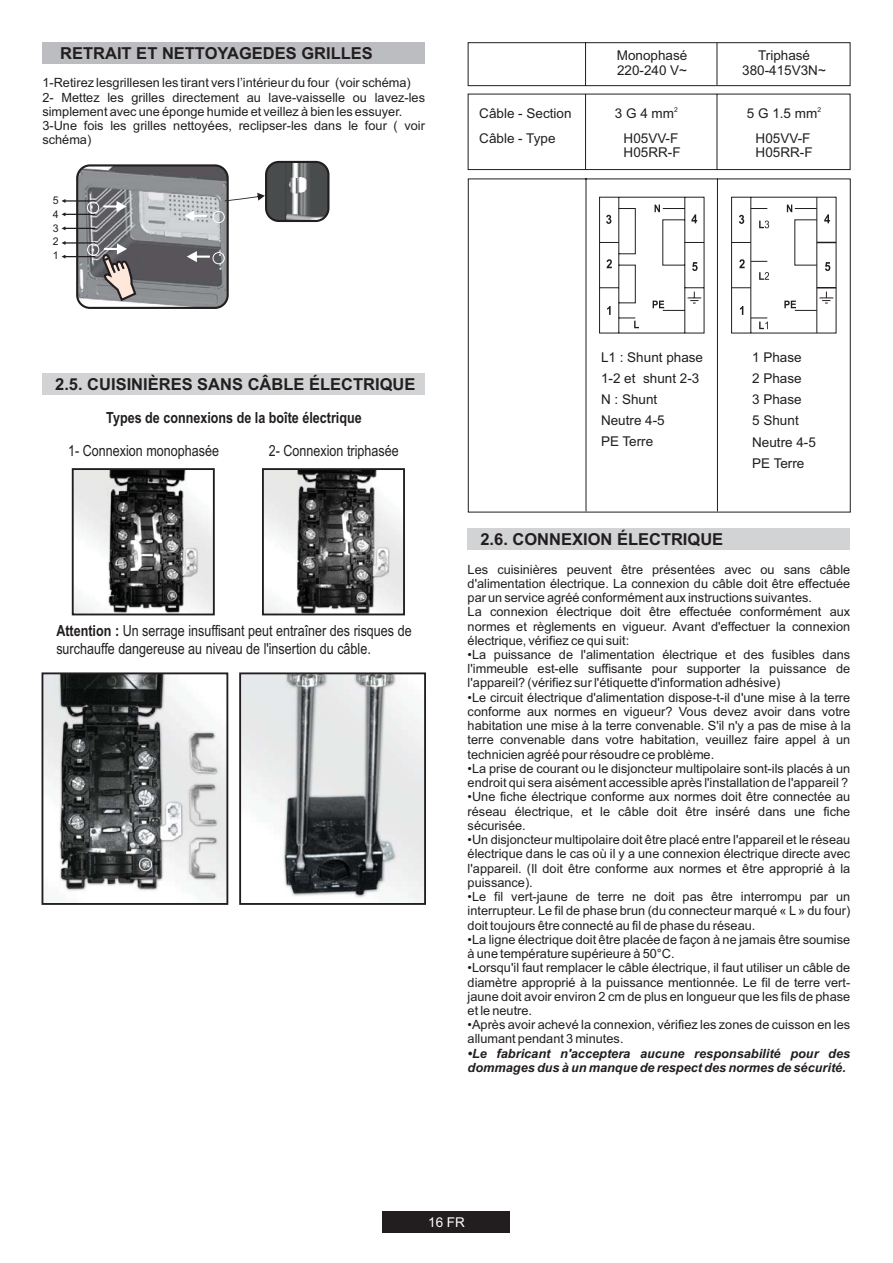
<style>
.page{position:relative;width:893px;height:1263px;background:#fff}
.page>*{position:absolute;margin:0;border:0;box-sizing:border-box;transform-origin:0 0}
.t1{font:700 16.5px "Arial";color:#221e1f}
.t2{font:15.3px/17.4px "Arial Narrow";color:#221e1f}
.t3{font:700 15.3px "Arial Narrow";color:#221e1f}
.t4{font:13.5px/21px "Arial";color:#221e1f}
.t5{font:13.5px "Arial";color:#fff}
.t6{font:12.75px/14.2px "Arial";color:#221e1f;text-align:justify}
.t7{font:italic 700 12.75px/14.2px "Arial";color:#221e1f}
.t8{font:10.65px/13.6px "Arial";color:#221e1f;text-align:justify}
.t9{font:6.75px "Arial";color:#221e1f}
.s1{font-weight:700}
</style>
<div class="page">
<img style="left:265px;top:471px;width:137px;height:141px">
<div style="left:262px;top:468px;width:143px;height:147px;border:2px solid #221e1f"></div>
<img style="left:45px;top:675px;width:180px;height:223px">
<div style="left:42px;top:672px;width:186px;height:233px;border:2px solid #221e1f"></div>
<img style="left:75px;top:471px;width:137px;height:141px">
<div style="left:72px;top:468px;width:143px;height:147px;border:2px solid #221e1f"></div>
<img style="left:242px;top:675px;width:181px;height:227px">
<div style="left:239px;top:672px;width:187px;height:233px;border:2px solid #221e1f"></div>
<div style="left:42px;top:373px;width:383px;height:21px;background:#d2d3d4"></div>
<div style="left:382px;top:1212px;width:128px;height:21px;background:#221e1f"></div>
<div style="left:468px;top:528px;width:382px;height:21px;background:#d2d3d4"></div>
<svg style="left:467px;top:42px;width:384px;height:471px"></svg>
<svg style="left:654px;top:205px;width:6px;height:7px"></svg>
<svg style="left:652px;top:301px;width:12px;height:7px"></svg>
<svg style="left:634px;top:321px;width:5px;height:7px"></svg>
<svg style="left:607px;top:306px;width:3px;height:9px"></svg>
<svg style="left:606px;top:259px;width:6px;height:9px"></svg>
<svg style="left:606px;top:215px;width:5px;height:9px"></svg>
<svg style="left:691px;top:214px;width:6px;height:9px"></svg>
<svg style="left:692px;top:262px;width:5px;height:9px"></svg>
<svg style="left:731px;top:196px;width:106px;height:138px"></svg>
<div style="left:42px;top:43px;width:383px;height:21px;background:#bcbdc0"></div>
<img style="left:77px;top:165px;width:151px;height:143px;border-radius:13px">
<div style="left:76px;top:164px;width:153px;height:145px;border:2px solid #221e1f;border-radius:13px"></div>
<img style="left:266px;top:162px;width:62px;height:59px;border-radius:13px">
<div style="left:265px;top:161px;width:64px;height:61px;border:2px solid #221e1f;border-radius:13px"></div>
<svg style="left:102px;top:243px;width:36px;height:60px;background:#8f8989"></svg>
<svg style="left:104px;top:201px;width:23px;height:11px"></svg>
<svg style="left:184px;top:210px;width:23px;height:11px"></svg>
<svg style="left:187px;top:251px;width:23px;height:11px"></svg>
<svg style="left:225px;top:193px;width:40px;height:8px"></svg>
<svg style="left:62px;top:199px;width:33px;height:4px"></svg>
<svg style="left:62px;top:212px;width:33px;height:4px"></svg>
<svg style="left:62px;top:226px;width:33px;height:4px"></svg>
<svg style="left:62px;top:241px;width:33px;height:4px"></svg>
<svg style="left:62px;top:255px;width:33px;height:4px"></svg>
<div style="left:87px;top:202px;width:12px;height:12px;border:1px solid #fff;border-radius:50%"></div>
<div style="left:87px;top:244px;width:12px;height:12px;border:1px solid #fff;border-radius:50%"></div>
<div style="left:213px;top:252px;width:12px;height:12px;border:1px solid #fff;border-radius:50%"></div>
<div style="left:213px;top:211px;width:12px;height:12px;border:1px solid #fff;border-radius:50%"></div>
<p class="t1" style="left:60px;top:47px;width:314px">RETRAIT ET NETTOYAGEDES GRILLES</p>
<p class="t6" style="left:42px;top:77px;width:384px;text-align:left">1-Retirez lesgrillesen les tirant vers l’intérieur du four (voir schéma)<br>2- Mettez les grilles directement au lave-vaisselle ou lavez-les simplement avec une éponge humide et veillez à bien les essuyer.<br>3-Une fois les grilles nettoyées, reclipser-les dans le four ( voir schéma)</p>
<p class="t8" style="left:53px;top:195px;width:7px">5<br>4<br>3<br>2<br>1</p>
<p class="t1" style="left:55px;top:378px;width:362px">2.5. CUISINIÈRES SANS CÂBLE ÉLECTRIQUE</p>
<p class="t3" style="left:106px;top:412px;width:257px">Types de connexions de la boîte électrique</p>
<p class="t2" style="left:68px;top:443px;width:152px">1- Connexion monophasée</p>
<p class="t2" style="left:269px;top:443px;width:131px">2- Connexion triphasée</p>
<p class="t2" style="left:56px;top:624px;width:357px"><span class="s1">Attention :</span> Un serrage insuffisant peut entraîner des risques de surchauffe dangereuse au niveau de l'insertion du câble.</p>
<p class="t4" style="left:479px;top:102px;width:94px;line-height:25px">Câble - Section<br>Câble - Type</p>
<p class="t4" style="left:617px;top:49px;width:72px;line-height:15.1px">Monophasé<br>220-240 V~</p>
<p class="t4" style="left:742px;top:49px;width:85px;line-height:15.1px;text-align:center">Triphasé<br>380-415V3N~</p>
<p class="t9" style="left:674px;top:107px;width:5px">2</p>
<p class="t4" style="left:624px;top:102px;width:56px;line-height:24.9px;text-indent:-9px">3 G 4 mm<br>H05VV-F</p>
<p class="t4" style="left:624px;top:143px;width:58px">H05RR-F</p>
<p class="t9" style="left:817px;top:107px;width:5px">2</p>
<p class="t4" style="left:747px;top:102px;width:72px;line-height:24.9px;text-align:center">5 G 1.5 mm<br>H05VV-F</p>
<p class="t4" style="left:756px;top:143px;width:58px">H05RR-F</p>
<p class="t4" style="left:601px;top:348px;width:104px">L1 : Shunt phase<br>1-2 et shunt 2-3<br>N : Shunt<br>Neutre 4-5<br>PE Terre</p>
<p class="t4" style="left:752px;top:348px;width:65px">1 Phase<br>2 Phase<br>3 Phase<br>5 Shunt<br>Neutre 4-5<br>PE Terre</p>
<p class="t1" style="left:480px;top:533px;width:244px">2.6. CONNEXION ÉLECTRIQUE</p>
<p class="t6" style="left:468px;top:563px;width:384px;text-align:left">Les cuisinières peuvent être présentées avec ou sans câble d'alimentation électrique. La connexion du câble doit être effectuée par un service agréé conformément aux instructions suivantes.<br>La connexion électrique doit être effectuée conformément aux normes et règlements en vigueur. Avant d'effectuer la connexion électrique, vérifiez ce qui suit:</p>
<p class="t6" style="left:468px;top:649px;width:384px">•La puissance de l'alimentation électrique et des fusibles dans l'immeuble est-elle suffisante pour supporter la puissance de l'appareil? (vérifiez sur l'étiquette d'information adhésive)</p>
<p class="t6" style="left:468px;top:691px;width:385px">•Le circuit électrique d'alimentation dispose-t-il d'une mise à la terre conforme aux normes en vigueur? Vous devez avoir dans votre habitation une mise à la terre convenable. S'il n'y a pas de mise à la terre convenable dans votre habitation, veuillez faire appel à un technicien agréé pour résoudre ce problème.</p>
<p class="t6" style="left:468px;top:763px;width:384px">•La prise de courant ou le disjoncteur multipolaire sont-ils placés à un endroit qui sera aisément accessible après l'installation de l'appareil ?</p>
<p class="t6" style="left:468px;top:791px;width:384px">•Une fiche électrique conforme aux normes doit être connectée au réseau électrique, et le câble doit être inséré dans une fiche sécurisée.</p>
<p class="t6" style="left:468px;top:834px;width:384px">•Un disjoncteur multipolaire doit être placé entre l'appareil et le réseau électrique dans le cas où il y a une connexion électrique directe avec l'appareil. (Il doit être conforme aux normes et être approprié à la puissance).</p>
<p class="t6" style="left:468px;top:891px;width:384px">•Le fil vert-jaune de terre ne doit pas être interrompu par un interrupteur. Le fil de phase brun (du connecteur marqué « L » du four) doit toujours être connecté au fil de phase du réseau.</p>
<p class="t6" style="left:468px;top:933px;width:384px">•La ligne électrique doit être placée de façon à ne jamais être soumise à une température supérieure à 50°C.</p>
<p class="t6" style="left:468px;top:962px;width:384px">•Lorsqu'il faut remplacer le câble électrique, il faut utiliser un câble de diamètre approprié à la puissance mentionnée. Le fil de terre vert&shy;jaune doit avoir environ 2 cm de plus en longueur que les fils de phase et le neutre.</p>
<p class="t6" style="left:468px;top:1019px;width:384px">•Après avoir achevé la connexion, vérifiez les zones de cuisson en les allumant pendant 3 minutes.</p>
<p class="t7" style="left:468px;top:1047px;width:384px">•Le fabricant n'acceptera aucune responsabilité pour des dommages dus à un manque de respect des normes de sécurité.</p>
<p class="t5" style="left:428px;top:1218px;width:38px">16 FR</p>
</div>
